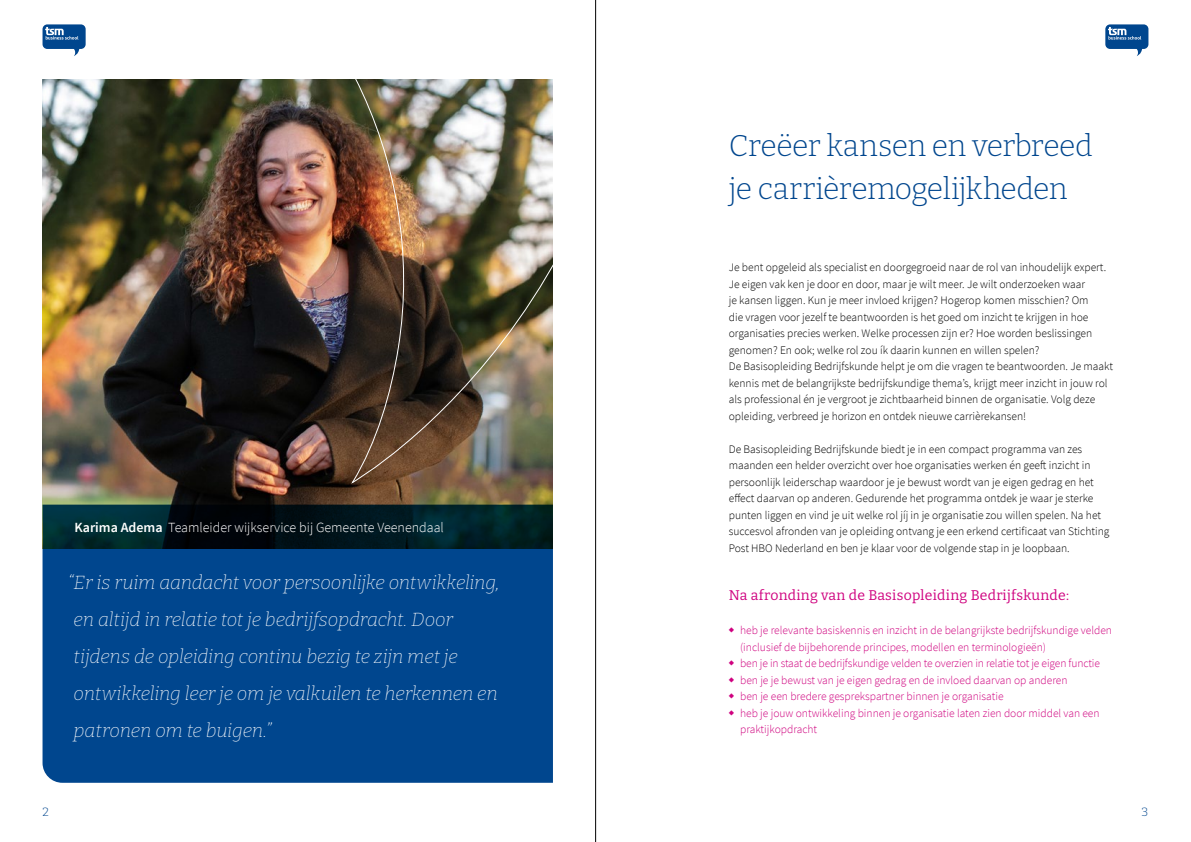
<style>
.page{position:relative;width:1191px;height:842px;background:#fff}
.page>*{position:absolute;margin:0;border:0;box-sizing:border-box;transform-origin:0 0}
.t1{font:300 30px/43px "Bitter";letter-spacing:-.02em;color:#00468e}
.t2{font:italic 200 19px/37px "Bitter";letter-spacing:-.015em;color:#fff}
.t3{font:300 14px "Source Sans Pro";color:#fff}
.t4{font:14px "Bitter";letter-spacing:.02em;color:#cf007f}
.t5{font:300 12px "Bitter";color:#00468e}
.t6{font:300 11.5px/16.5px "Source Sans Pro";color:#000}
.t7{font:300 11.5px/16.5px "Source Sans Pro";color:#cf007f}
.s1{font-weight:600}
</style>
<div class="page">
<div style="left:43px;top:24px;width:43px;height:25px;background:#00468e;border-radius:5px"></div>
<svg style="left:74px;top:49px;width:5px;height:7px"></svg>
<svg style="left:45px;top:27px;width:33px;height:13px"></svg>
<div style="left:1105px;top:24px;width:43px;height:25px;background:#00468e;border-radius:5px"></div>
<svg style="left:1137px;top:49px;width:5px;height:7px"></svg>
<svg style="left:1108px;top:27px;width:33px;height:13px"></svg>
<img style="left:43px;top:79px;width:510px;height:426px">
<svg style="left:43px;top:505px;width:510px;height:278px;background:#003f7c"></svg>
<img style="left:160px;top:0;width:437px;height:486px">
<hr style="left:595px;top:0;width:1px;height:842px;background:#000">
<p class="t3" style="left:74px;top:519px;width:371px"><span class="s1">Karima Adema</span> Teamleider wijkservice bij Gemeente Veenendaal</p>
<h2 class="t2" style="left:68px;top:563px;width:433px">“Er is ruim aandacht voor persoonlijke ontwikkeling, en altijd in relatie tot je bedrijfsopdracht. Door tijdens de opleiding continu bezig te zijn met je ontwikkeling leer je om je valkuilen te herkennen en patronen om te buigen.”</h2>
<h1 class="t1" style="left:729px;top:123px;width:365px">Creëer kansen en verbreed je carrièremogelijkheden</h1>
<p class="t6" style="left:729px;top:259px;width:386px">Je bent opgeleid als specialist en doorgegroeid naar de rol van inhoudelijk expert.<br>Je eigen vak ken je door en door, maar je wilt meer. Je wilt onderzoeken waar<br>je kansen liggen. Kun je meer invloed krijgen? Hogerop komen misschien? Om<br>die vragen voor jezelf te beantwoorden is het goed om inzicht te krijgen in hoe organisaties precies werken. Welke processen zijn er? Hoe worden beslissingen genomen? En ook; welke rol zou ík daarin kunnen en willen spelen?<br>De Basisopleiding Bedrijfskunde helpt je om die vragen te beantwoorden. Je maakt kennis met de belangrijkste bedrijfskundige thema’s, krijgt meer inzicht in jouw rol als professional én je vergroot je zichtbaarheid binnen de organisatie. Volg deze opleiding, verbreed je horizon en ontdek nieuwe carrièrekansen!</p>
<p class="t6" style="left:729px;top:441px;width:382px">De Basisopleiding Bedrijfskunde biedt je in een compact programma van zes maanden een helder overzicht over hoe organisaties werken én geeft inzicht in persoonlijk leiderschap waardoor je je bewust wordt van je eigen gedrag en het effect daarvan op anderen. Gedurende het programma ontdek je waar je sterke punten liggen en vind je uit welke rol jíj in je organisatie zou willen spelen. Na het succesvol afronden van je opleiding ontvang je een erkend certificaat van Stichting Post HBO Nederland en ben je klaar voor de volgende stap in je loopbaan.</p>
<p class="t4" style="left:729px;top:586px;width:342px">Na afronding van de Basisopleiding Bedrijfskunde:</p>
<p class="t7" style="left:740px;top:622px;width:373px;text-indent:-11px"><sup>◆</sup> heb je relevante basiskennis en inzicht in de belangrijkste bedrijfskundige velden (inclusief de bijbehorende principes, modellen en terminologieën)</p>
<p class="t7" style="left:729px;top:655px;width:373px"><sup>◆</sup> ben je in staat de bedrijfskundige velden te overzien in relatie tot je eigen functie</p>
<p class="t7" style="left:729px;top:672px;width:340px"><sup>◆</sup> ben je je bewust van je eigen gedrag en de invloed daarvan op anderen</p>
<p class="t7" style="left:729px;top:688px;width:276px"><sup>◆</sup> ben je een bredere gesprekspartner binnen je organisatie</p>
<p class="t7" style="left:740px;top:705px;width:361px;text-indent:-11px"><sup>◆</sup> heb je jouw ontwikkeling binnen je organisatie laten zien door middel van een praktijkopdracht</p>
<p class="t5" style="left:43px;top:804px;width:8px">2</p>
<p class="t5" style="left:1141px;top:804px;width:8px">3</p>
</div>
